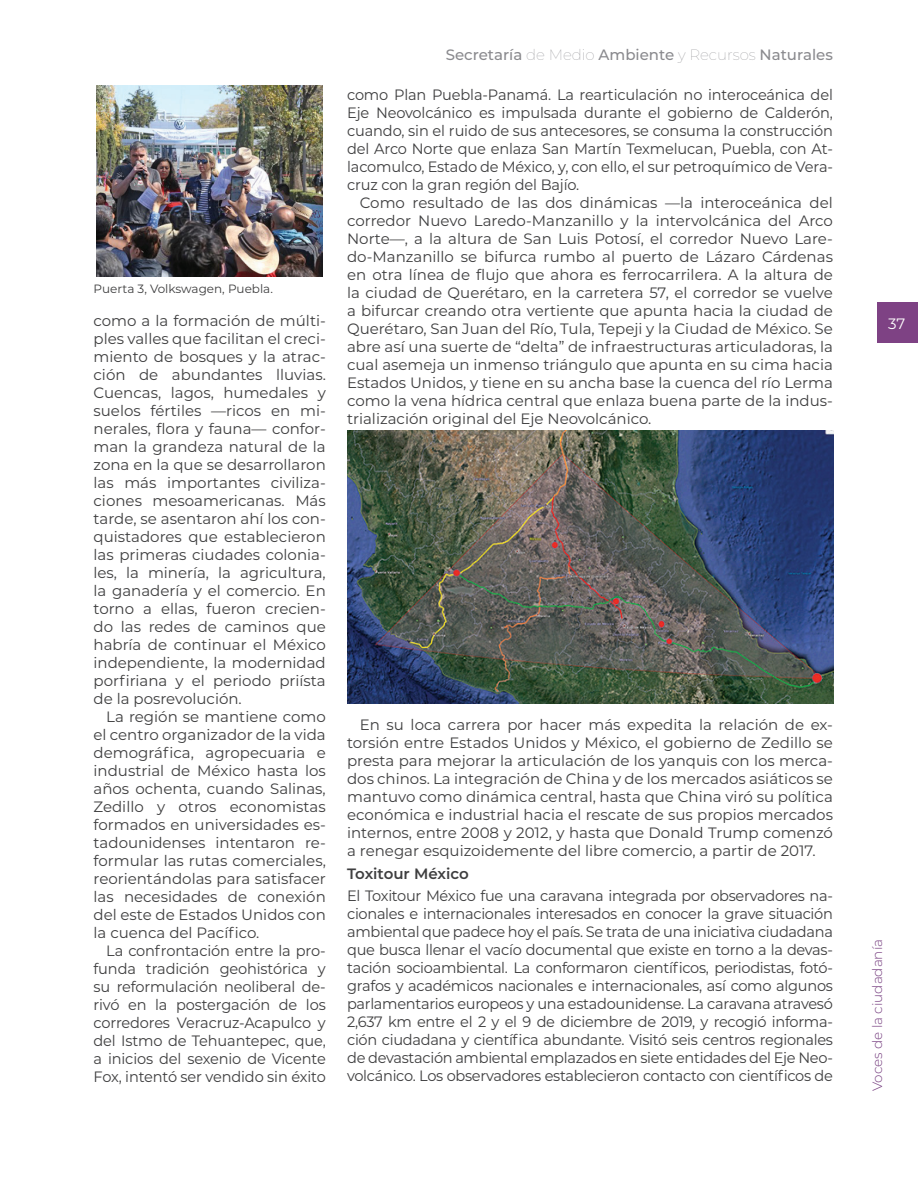
<style>
.page{position:relative;width:918px;height:1188px;background:#fff}
.page>*{position:absolute;margin:0;border:0;box-sizing:border-box;transform-origin:0 0}
.TEXTO_sangria{font:15px/18px "Montserrat";color:#3e3e3f;text-align:justify}
.TEXTO{font:15px/18px "Montserrat";letter-spacing:-.02em;color:#3e3e3f;text-align:justify}
.t1{font:500 15px "Montserrat";color:#8a8a8e}
.TEXTO-2{font:600 15px "Montserrat";color:#3e3e3f}
.t2{font:15px "Montserrat";color:#fff}
.t3{font:300 13.5px "Montserrat";color:#794282}
.Pie{font:12px "Montserrat";color:#3e3e3f}
.s1{font-weight:100}
</style>
<div class="page">
<div style="left:877px;top:302px;width:41px;height:41px;background:#7e4284"></div>
<img style="left:347px;top:431px;width:487px;height:273px">
<img style="left:96px;top:85px;width:227px;height:192px">
<p class="t1" style="left:446px;top:44px;width:389px">Secretaría <span class="s1">de Medio</span> Ambiente <span class="s1">y Recursos</span> Naturales</p>
<p class="TEXTO_sangria" style="left:347px;top:85px;width:487px">como Plan Puebla-Panamá. La rearticulación no interoceánica del Eje Neovolcánico es impulsada durante el gobierno de Calderón, cuando, sin el ruido de sus antecesores, se consuma la construcción del Arco Norte que enlaza San Martín Texmelucan, Puebla, con At&shy;lacomulco, Estado de México, y, con ello, el sur petroquímico de Vera&shy;cruz con la gran región del Bajío.</p>
<p class="TEXTO_sangria" style="left:347px;top:193px;width:487px;text-indent:13px">Como resultado de las dos dinámicas —la interoceánica del corredor Nuevo Laredo-Manzanillo y la intervolcánica del Arco Norte—, a la altura de San Luis Potosí, el corredor Nuevo Lare&shy;do-Manzanillo se bifurca rumbo al puerto de Lázaro Cárdenas en otra línea de flujo que ahora es ferrocarrilera. A la altura de la ciudad de Querétaro, en la carretera 57, el corredor se vuelve a bifurcar creando otra vertiente que apunta hacia la ciudad de Querétaro, San Juan del Río, Tula, Tepeji y la Ciudad de México. Se abre así una suerte de “delta” de infraestructuras articuladoras, la cual asemeja un inmenso triángulo que apunta en su cima hacia Estados Unidos, y tiene en su ancha base la cuenca del río Lerma como la vena hídrica central que enlaza buena parte de la indus&shy;trialización original del Eje Neovolcánico.</p>
<p class="Pie" style="left:94px;top:280px;width:181px">Puerta 3, Volkswagen, Puebla.</p>
<p class="TEXTO_sangria" style="left:94px;top:311px;width:234px">como a la formación de múlti-</p>
<p class="t2" style="left:888px;top:313px;width:19px">37</p>
<p class="TEXTO_sangria" style="left:94px;top:329px;width:234px">ples valles que facilitan el creci&shy;miento de bosques y la atrac&shy;ción de abundantes lluvias.<br>Cuencas, lagos, humedales y suelos fértiles —ricos en mi&shy;nerales, flora y fauna— confor&shy;man la grandeza natural de la zona en la que se desarrollaron las más importantes civiliza&shy;ciones mesoamericanas. Más tarde, se asentaron ahí los con&shy;quistadores que establecieron las primeras ciudades colonia&shy;les, la minería, la agricultura, la ganadería y el comercio. En torno a ellas, fueron crecien&shy;do las redes de caminos que habría de continuar el México independiente, la modernidad porfiriana y el periodo priísta de la posrevolución.</p>
<p class="TEXTO_sangria" style="left:94px;top:707px;width:234px;text-indent:13px">La región se mantiene como el centro organizador de la vida demográfica, agropecuaria e industrial de México hasta los años ochenta, cuando Salinas, Zedillo y otros economistas formados en universidades es&shy;tadounidenses intentaron re&shy;formular las rutas comerciales, reorientándolas para satisfacer las necesidades de conexión del este de Estados Unidos con la cuenca del Pacífico.</p>
<p class="TEXTO_sangria" style="left:94px;top:941px;width:234px;text-indent:13px">La confrontación entre la pro&shy;funda tradición geohistórica y su reformulación neoliberal de&shy;rivó en la postergación de los corredores Veracruz-Acapulco y del Istmo de Tehuantepec, que, a inicios del sexenio de Vicente Fox, intentó ser vendido sin éxito</p>
<p class="TEXTO_sangria" style="left:347px;top:715px;width:487px;text-indent:13px">En su loca carrera por hacer más expedita la relación de ex&shy;torsión entre Estados Unidos y México, el gobierno de Zedillo se presta para mejorar la articulación de los yanquis con los merca&shy;dos chinos. La integración de China y de los mercados asiáticos se mantuvo como dinámica central, hasta que China viró su política económica e industrial hacia el rescate de sus propios mercados internos, entre 2008 y 2012, y hasta que Donald Trump comenzó a renegar esquizoidemente del libre comercio, a partir de 2017.</p>
<p class="TEXTO-2" style="left:347px;top:863px;width:123px">Toxitour México</p>
<p class="TEXTO" style="left:347px;top:886px;width:487px">El Toxitour México fue una caravana integrada por observadores na&shy;cionales e internacionales interesados en conocer la grave situación ambiental que padece hoy el país. Se trata de una iniciativa ciudadana que busca llenar el vacío documental que existe en torno a la devas&shy;tación socioambiental. La conformaron científicos, periodistas, fotó&shy;grafos y académicos nacionales e internacionales, así como algunos parlamentarios europeos y una estadounidense. La caravana atravesó 2,637 km entre el 2 y el 9 de diciembre de 2019, y recogió informa&shy;ción ciudadana y científica abundante. Visitó seis centros regionales de devastación ambiental emplazados en siete entidades del Eje Neo&shy;volcánico. Los observadores establecieron contacto con científicos de</p>
<p class="t3" style="left:868px;top:1091px;width:154px;rotate:-90deg">Voces de la ciudadanía</p>
</div>
